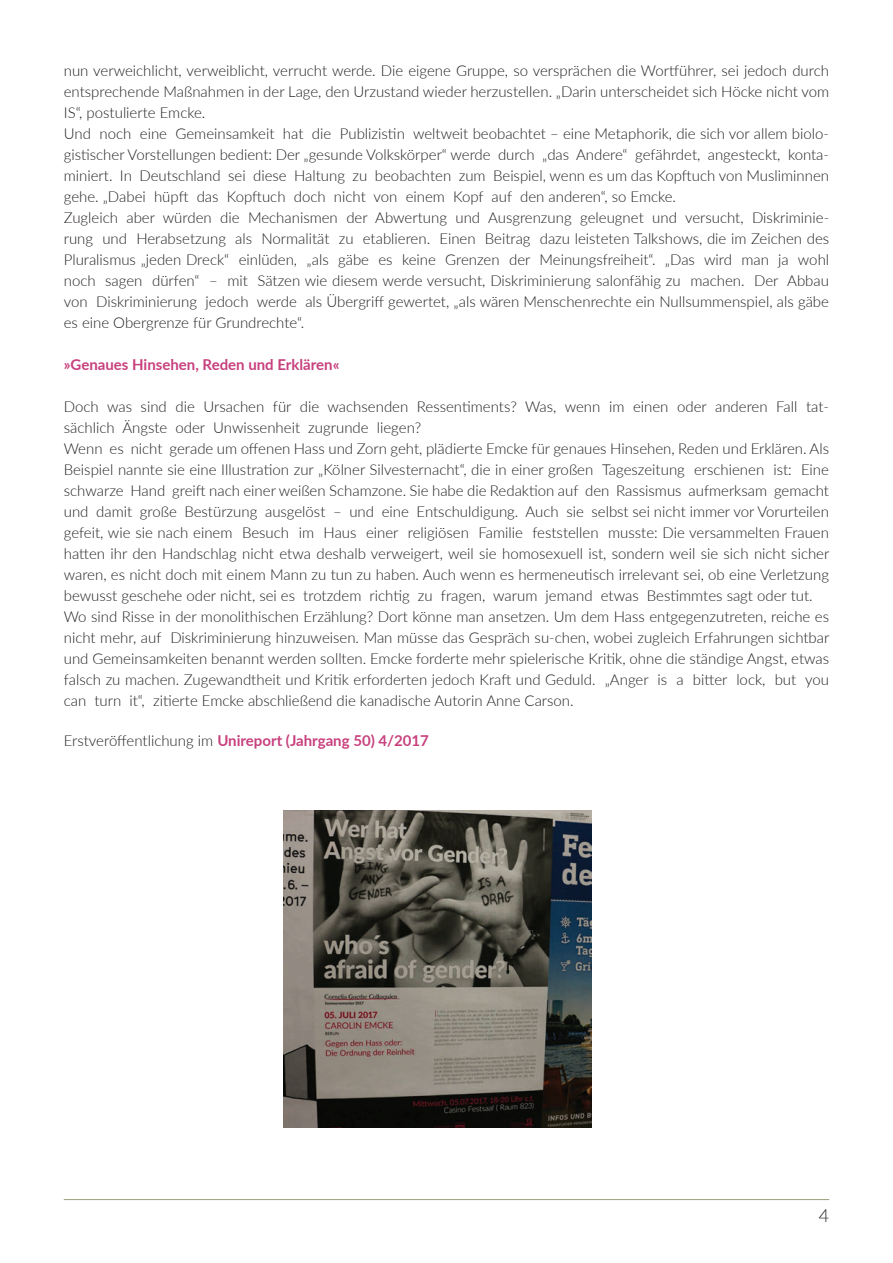
<style>
.page{position:relative;width:893px;height:1263px;background:#fff}
.page>*{position:absolute;margin:0;border:0;box-sizing:border-box;transform-origin:0 0}
.t1{font:300 18px "Lato";color:#231f20}
.t2{font:300 15px/21px "Lato";color:#231f20}
.t3{font:700 15px "Lato";color:#c7407d}
.s1{font-weight:300;color:#231f20}
</style>
<div class="page">
<hr style="left:64px;top:1199px;width:765px;height:1px;background:#98a17e">
<img style="left:284px;top:810px;width:307px;height:318px">
<p class="t2" style="left:64px;top:59px;width:767px">nun verweichlicht, verweiblicht, verrucht werde. Die eigene Gruppe, so versprächen die Wortführer, sei jedoch durch entsprechende Maßnahmen in der Lage, den Urzustand wieder herzustellen. „Darin unterscheidet sich Höcke nicht vom IS“, postulierte Emcke.<br>Und noch eine Gemeinsamkeit hat die Publizistin weltweit beobachtet – eine Metaphorik, die sich vor allem biolo&shy;gistischer Vorstellungen bedient: Der „gesunde Volkskörper“ werde durch „das Andere“ gefährdet, angesteckt, konta&shy;miniert. In Deutschland sei diese Haltung zu beobachten zum Beispiel, wenn es um das Kopftuch von Musliminnen gehe. „Dabei hüpft das Kopftuch doch nicht von einem Kopf auf den anderen“, so Emcke.<br>Zugleich aber würden die Mechanismen der Abwertung und Ausgrenzung geleugnet und versucht, Diskriminie&shy;rung und Herabsetzung als Normalität zu etablieren. Einen Beitrag dazu leisteten Talkshows, die im Zeichen des Pluralismus „jeden Dreck“ einlüden, „als gäbe es keine Grenzen der Meinungsfreiheit“. „Das wird man ja wohl noch sagen dürfen“ – mit Sätzen wie diesem werde versucht, Diskriminierung salonfähig zu machen. Der Abbau von Diskriminierung jedoch werde als Übergriff gewertet, „als wären Menschenrechte ein Nullsummenspiel, als gäbe es eine Obergrenze für Grundrechte“.</p>
<p class="t3" style="left:64px;top:353px;width:277px">»Genaues Hinsehen, Reden und Erklären«</p>
<p class="t2" style="left:64px;top:395px;width:767px">Doch was sind die Ursachen für die wachsenden Ressentiments? Was, wenn im einen oder anderen Fall tat&shy;sächlich Ängste oder Unwissenheit zugrunde liegen?<br>Wenn es nicht gerade um offenen Hass und Zorn geht, plädierte Emcke für genaues Hinsehen, Reden und Erklären. Als Beispiel nannte sie eine Illustration zur „Kölner Silvesternacht“, die in einer großen Tageszeitung erschienen ist: Eine schwarze Hand greift nach einer weißen Schamzone. Sie habe die Redaktion auf den Rassismus aufmerksam gemacht und damit große Bestürzung ausgelöst – und eine Entschuldigung. Auch sie selbst sei nicht immer vor Vorurteilen gefeit, wie sie nach einem Besuch im Haus einer religiösen Familie feststellen musste: Die versammelten Frauen hatten ihr den Handschlag nicht etwa deshalb verweigert, weil sie homosexuell ist, sondern weil sie sich nicht sicher waren, es nicht doch mit einem Mann zu tun zu haben. Auch wenn es hermeneutisch irrelevant sei, ob eine Verletzung bewusst geschehe oder nicht, sei es trotzdem richtig zu fragen, warum jemand etwas Bestimmtes sagt oder tut.<br>Wo sind Risse in der monolithischen Erzählung? Dort könne man ansetzen. Um dem Hass entgegenzutreten, reiche es nicht mehr, auf Diskriminierung hinzuweisen. Man müsse das Gespräch su-chen, wobei zugleich Erfahrungen sichtbar und Gemeinsamkeiten benannt werden sollten. Emcke forderte mehr spielerische Kritik, ohne die ständige Angst, etwas falsch zu machen. Zugewandtheit und Kritik erforderten jedoch Kraft und Geduld. „Anger is a bitter lock, but you can turn it“, zitierte Emcke abschließend die kanadische Autorin Anne Carson.</p>
<p class="t3" style="left:64px;top:729px;width:367px"><span class="s1">Erstveröffentlichung im</span> Unireport (Jahrgang 50) 4/2017</p>
<p class="t1" style="left:819px;top:1203px;width:12px">4</p>
</div>
